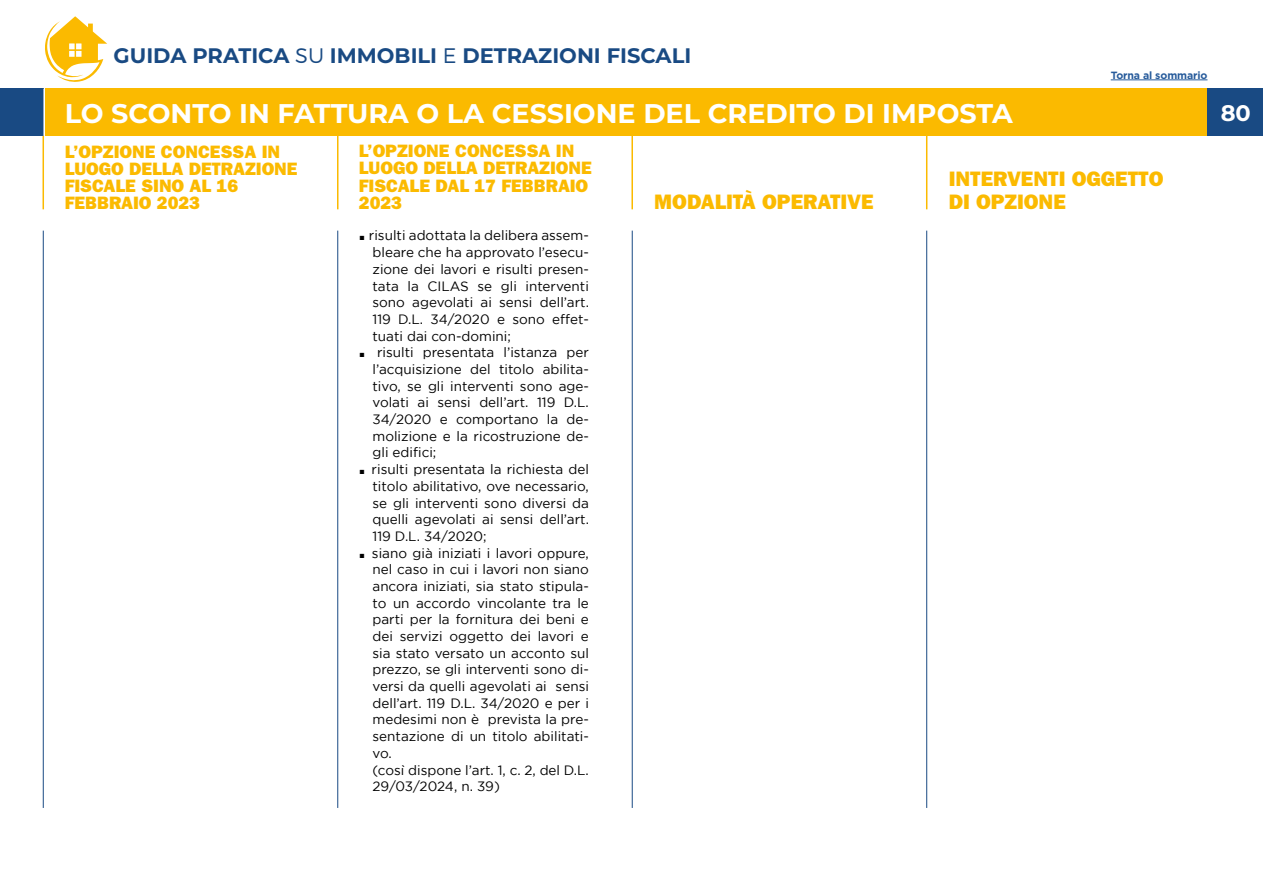
<style>
.page{position:relative;width:1263px;height:893px;background:#fff}
.page>*{position:absolute;margin:0;border:0;box-sizing:border-box;transform-origin:0 0}
.t1{font:700 27px "Montserrat";color:#fff}
.t2{font:700 22.5px "Montserrat";color:#fff}
.t3{font:21px/22.5px "ITC Franklin Gothic Std Hvy";color:#fbba00}
.t4{font:700 21px "Montserrat";color:#194a83}
.t5{font:18px/17.2px "ITC Franklin Gothic Std Hvy";color:#fbba00}
.t6{font:13.5px/16.6px "Gotham";color:#000;text-align:justify}
.t7{font:700 10.5px "Gotham";letter-spacing:-.01em;color:#275b9b}
.s1{font-weight:300}
</style>
<div class="page">
<div style="left:0;top:89px;width:43px;height:47px;background:#194a83"></div>
<div style="left:45px;top:89px;width:1162px;height:47px;background:#fbba00"></div>
<svg style="left:45px;top:16px;width:62px;height:66px"></svg>
<div style="left:1207px;top:89px;width:56px;height:47px;background:#194a83"></div>
<hr style="left:1111px;top:80px;width:96px;height:1px;background:#275b9b">
<hr style="left:926px;top:231px;width:1px;height:577px;background:#194a83">
<hr style="left:632px;top:231px;width:1px;height:577px;background:#194a83">
<hr style="left:337px;top:231px;width:1px;height:577px;background:#194a83">
<hr style="left:43px;top:231px;width:1px;height:577px;background:#194a83">
<hr style="left:926px;top:136px;width:1px;height:73px;background:#fbba00">
<hr style="left:631px;top:136px;width:2px;height:73px;background:#fbba00">
<hr style="left:337px;top:136px;width:1px;height:73px;background:#fbba00">
<hr style="left:43px;top:136px;width:1px;height:73px;background:#fbba00">
<h3 class="t4" style="left:114px;top:41px;width:579px">GUIDA PRATICA <span class="s1">SU</span> IMMOBILI <span class="s1">E</span> DETRAZIONI FISCALI</h3>
<h1 class="t1" style="left:65px;top:94px;width:950px">LO SCONTO IN FATTURA O LA CESSIONE DEL CREDITO DI IMPOSTA</h1>
<p class="t7" style="left:1111px;top:68px;width:98px">Torna al sommario</p>
<h3 class="t5" style="left:65px;top:143px;width:234px">L’OPZIONE CONCESSA IN<br>LUOGO DELLA DETRAZIONE<br>FISCALE SINO AL 16<br>FEBBRAIO 2023</h3>
<h3 class="t5" style="left:359px;top:142px;width:234px">L’OPZIONE CONCESSA IN<br>LUOGO DELLA DETRAZIONE<br>FISCALE DAL 17 FEBBRAIO<br>2023</h3>
<p class="t6" style="left:372px;top:227px;width:218px;text-indent:-13px">■ risulti adottata la delibera assem&shy;bleare che ha approvato l’esecu&shy;zione dei lavori e risulti presen&shy;tata la CILAS se gli interventi sono agevolati ai sensi dell’art.<br>119 D.L. 34/2020 e sono effet&shy;tuati dai con-domini;</p>
<p class="t6" style="left:372px;top:344px;width:218px;text-indent:-13px">■ risulti presentata l’istanza per l’acquisizione del titolo abilita&shy;tivo, se gli interventi sono age&shy;volati ai sensi dell’art. 119 D.L.<br>34/2020 e comportano la de&shy;molizione e la ricostruzione de&shy;gli edifici;</p>
<p class="t6" style="left:372px;top:461px;width:218px;text-indent:-13px">■ risulti presentata la richiesta del titolo abilitativo, ove necessario, se gli interventi sono diversi da quelli agevolati ai sensi dell’art.<br>119 D.L. 34/2020;</p>
<p class="t6" style="left:372px;top:544px;width:218px;text-align:left;text-indent:-13px">■ siano già iniziati i lavori oppure, nel caso in cui i lavori non siano ancora iniziati, sia stato stipula&shy;to un accordo vincolante tra le parti per la fornitura dei beni e dei servizi oggetto dei lavori e sia stato versato un acconto sul prezzo, se gli interventi sono di&shy;versi da quelli agevolati ai sensi dell’art. 119 D.L. 34/2020 e per i medesimi non è prevista la pre&shy;sentazione di un titolo abilitati&shy;vo.<br>(così dispone l’art. 1, c. 2, del D.L.<br>29/03/2024, n. 39)</p>
<h3 class="t3" style="left:654px;top:190px;width:221px">MODALITÀ OPERATIVE</h3>
<h3 class="t3" style="left:949px;top:168px;width:216px">INTERVENTI OGGETTO<br>DI OPZIONE</h3>
<h2 class="t2" style="left:1221px;top:97px;width:32px">80</h2>
</div>
